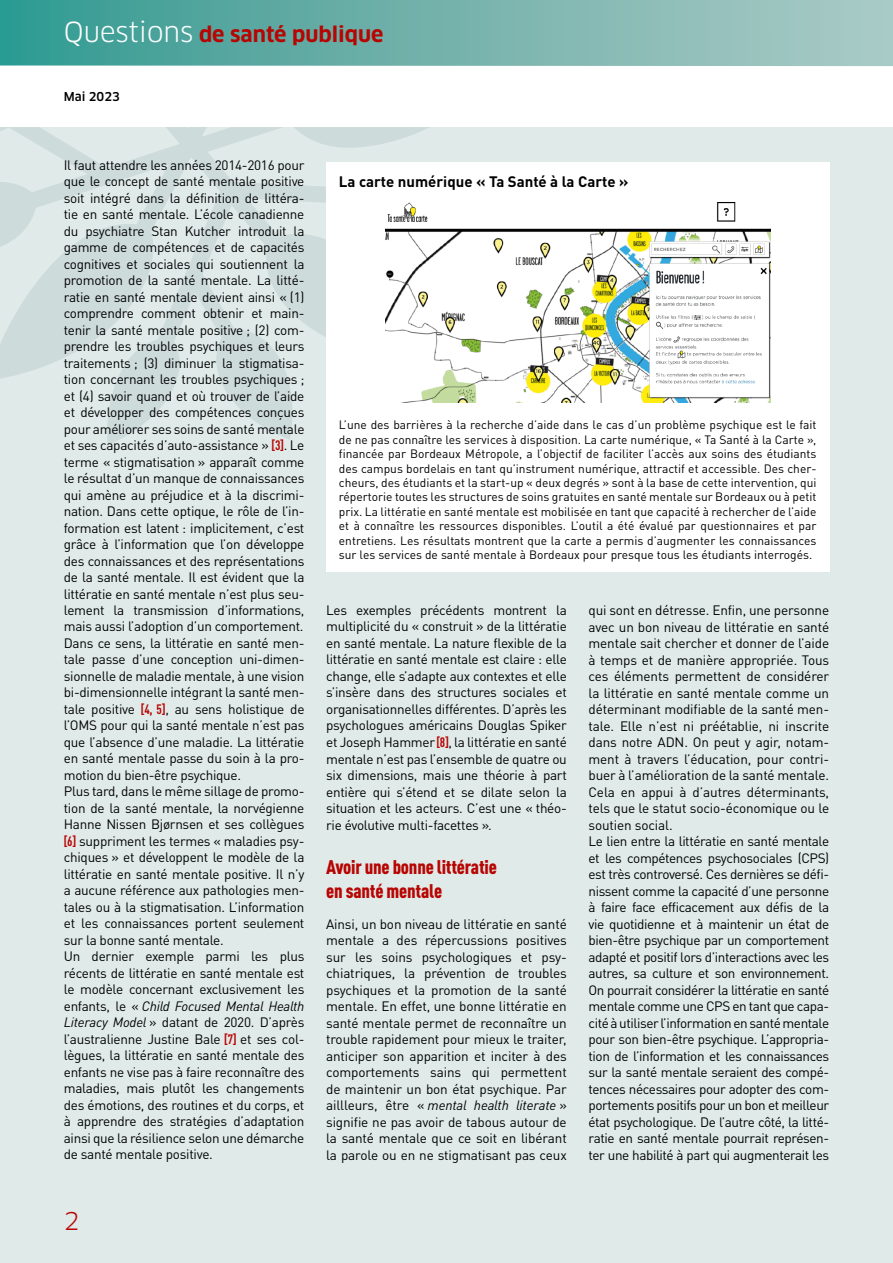
<style>
.page{position:relative;width:893px;height:1263px;background:#fff}
.page>*{position:absolute;margin:0;border:0;box-sizing:border-box;transform-origin:0 0}
.t1{font:24px "Clan OT";color:#b70502}
.t2{font:700 21px "Clan OT";color:#b70502}
.t3{font:900 condensed 19.5px/23.4px "DIN Pro";letter-spacing:-.01em;color:#b70502}
.t4{font:700 15px "DIN Pro";color:#000}
.t5{font:13.5px/16.5px "DIN Pro";letter-spacing:-.02em;color:#000}
.t6{font:12px/14.4px "DIN Pro";color:#000;text-align:justify}
.t7{font:500 12px "Clan OT";color:#000}
.s1{font-weight:400;font-size:27px;color:#fff}
.s2{font-weight:700;font-stretch:condensed;color:#b70502}
.s3{font-style:italic}
</style>
<div class="page">
<svg style="left:0;top:0;width:893px;height:66px;background:#72b2ac"></svg>
<div style="left:0;top:128px;width:893px;height:1135px;background:#e0eae9"></div>
<svg style="left:0;top:128px;width:491px;height:317px"></svg>
<div style="left:326px;top:163px;width:503px;height:409px;background:#fff"></div>
<img style="left:385px;top:202px;width:385px;height:200px">
<h2 class="t2" style="left:64px;top:22px;width:321px"><span class="s1">Questions</span> de santé publique</h2>
<p class="t7" style="left:64px;top:90px;width:58px">Mai 2023</p>
<p class="t5" style="left:64px;top:155px;width:242px">Il faut attendre les années 2014-2016 pour que le concept de santé mentale positive soit intégré dans la définition de littéra&shy;tie en santé mentale. L’école canadienne du psychiatre Stan Kutcher introduit la gamme de compétences et de capacités cognitives et sociales qui soutiennent la promotion de la santé mentale. La litté&shy;ratie en santé mentale devient ainsi « (1) comprendre comment obtenir et main&shy;tenir la santé mentale positive ; (2) com&shy;prendre les troubles psychiques et leurs traitements ; (3) diminuer la stigmatisa&shy;tion concernant les troubles psychiques ; et (4) savoir quand et où trouver de l’aide et développer des compétences conçues pour améliorer ses soins de santé mentale et ses capacités d’auto-assistance » <span class="s2">[3]</span>. Le terme « stigmatisation » apparaît comme le résultat d’un manque de connaissances qui amène au préjudice et à la discrimi&shy;nation. Dans cette optique, le rôle de l’in&shy;formation est latent : implicitement, c’est grâce à l’information que l’on développe des connaissances et des représentations de la santé mentale. Il est évident que la littératie en santé mentale n’est plus seu&shy;lement la transmission d’informations, mais aussi l’adoption d’un comportement.<br>Dans ce sens, la littératie en santé men&shy;tale passe d’une conception uni-dimen&shy;sionnelle de maladie mentale, à une vision bi-dimensionnelle intégrant la santé men&shy;tale positive <span class="s2">[4, 5]</span>, au sens holistique de l’OMS pour qui la santé mentale n’est pas que l’absence d’une maladie. La littératie en santé mentale passe du soin à la pro&shy;motion du bien-être psychique.<br>Plus tard, dans le même sillage de promo&shy;tion de la santé mentale, la norvégienne Hanne Nissen Bjørnsen et ses collègues <span class="s2">[6]</span> suppriment les termes « maladies psy&shy;chiques » et développent le modèle de la littératie en santé mentale positive. Il n’y a aucune référence aux pathologies men&shy;tales ou à la stigmatisation. L’information et les connaissances portent seulement sur la bonne santé mentale.<br>Un dernier exemple parmi les plus récents de littératie en santé mentale est le modèle concernant exclusivement les enfants, le « <span class="s3">Child Focused Mental Health Literacy Model</span> » datant de 2020. D’après l’australienne Justine Bale <span class="s2">[7]</span> et ses col&shy;lègues, la littératie en santé mentale des enfants ne vise pas à faire reconnaître des maladies, mais plutôt les changements des émotions, des routines et du corps, et à apprendre des stratégies d’adaptation ainsi que la résilience selon une démarche de santé mentale positive.</p>
<h1 class="t1" style="left:64px;top:1206px;width:17px">2</h1>
<p class="t4" style="left:339px;top:169px;width:291px">La carte numérique « Ta Santé à la Carte »</p>
<p class="t6" style="left:339px;top:417px;width:479px">L’une des barrières à la recherche d’aide dans le cas d’un problème psychique est le fait de ne pas connaître les services à disposition. La carte numérique, « Ta Santé à la Carte », financée par Bordeaux Métropole, a l’objectif de faciliter l’accès aux soins des étudiants des campus bordelais en tant qu’instrument numérique, attractif et accessible. Des cher&shy;cheurs, des étudiants et la start-up « deux degrés » sont à la base de cette intervention, qui répertorie toutes les structures de soins gratuites en santé mentale sur Bordeaux ou à petit prix. La littératie en santé mentale est mobilisée en tant que capacité à rechercher de l’aide et à connaître les ressources disponibles. L’outil a été évalué par questionnaires et par entretiens. Les résultats montrent que la carte a permis d’augmenter les connaissances sur les services de santé mentale à Bordeaux pour presque tous les étudiants interrogés.</p>
<p class="t5" style="left:326px;top:600px;width:242px;text-align:justify">Les exemples précédents montrent la multiplicité du « construit » de la littératie en santé mentale. La nature flexible de la littératie en santé mentale est claire : elle change, elle s’adapte aux contextes et elle s’insère dans des structures sociales et organisationnelles différentes. D’après les psychologues américains Douglas Spiker et Joseph Hammer<span class="s2">[8]</span>, la littératie en santé mentale n’est pas l’ensemble de quatre ou six dimensions, mais une théorie à part entière qui s’étend et se dilate selon la situation et les acteurs. C’est une « théo&shy;rie évolutive multi-facettes ».</p>
<h3 class="t3" style="left:326px;top:855px;width:172px">Avoir une bonne littératie en santé mentale</h3>
<p class="t5" style="left:326px;top:914px;width:242px;text-align:justify">Ainsi, un bon niveau de littératie en santé mentale a des répercussions positives sur les soins psychologiques et psy&shy;chiatriques, la prévention de troubles psychiques et la promotion de la santé mentale. En effet, une bonne littératie en santé mentale permet de reconnaître un trouble rapidement pour mieux le traiter, anticiper son apparition et inciter à des comportements sains qui permettent de maintenir un bon état psychique. Par aillleurs, être « <span class="s3">mental health literate</span> » signifie ne pas avoir de tabous autour de la santé mentale que ce soit en libérant la parole ou en ne stigmatisant pas ceux</p>
<p class="t5" style="left:588px;top:601px;width:242px">qui sont en détresse. Enfin, une personne avec un bon niveau de littératie en santé mentale sait chercher et donner de l’aide à temps et de manière appropriée. Tous ces éléments permettent de considérer la littératie en santé mentale comme un déterminant modifiable de la santé men&shy;tale. Elle n’est ni préétablie, ni inscrite dans notre ADN. On peut y agir, notam&shy;ment à travers l’éducation, pour contri&shy;buer à l’amélioration de la santé mentale.<br>Cela en appui à d’autres déterminants, tels que le statut socio-économique ou le soutien social.<br>Le lien entre la littératie en santé mentale et les compétences psychosociales (CPS) est très controversé. Ces dernières se défi&shy;nissent comme la capacité d’une personne à faire face efficacement aux défis de la vie quotidienne et à maintenir un état de bien-être psychique par un comportement adapté et positif lors d’interactions avec les autres, sa culture et son environnement.<br>On pourrait considérer la littératie en santé mentale comme une CPS en tant que capa&shy;cité à utiliser l’information en santé mentale pour son bien-être psychique. L’appropria&shy;tion de l’information et les connaissances sur la santé mentale seraient des compé&shy;tences nécessaires pour adopter des com&shy;portements positifs pour un bon et meilleur état psychologique. De l’autre côté, la litté&shy;ratie en santé mentale pourrait représen&shy;ter une habilité à part qui augmenterait les</p>
</div>
